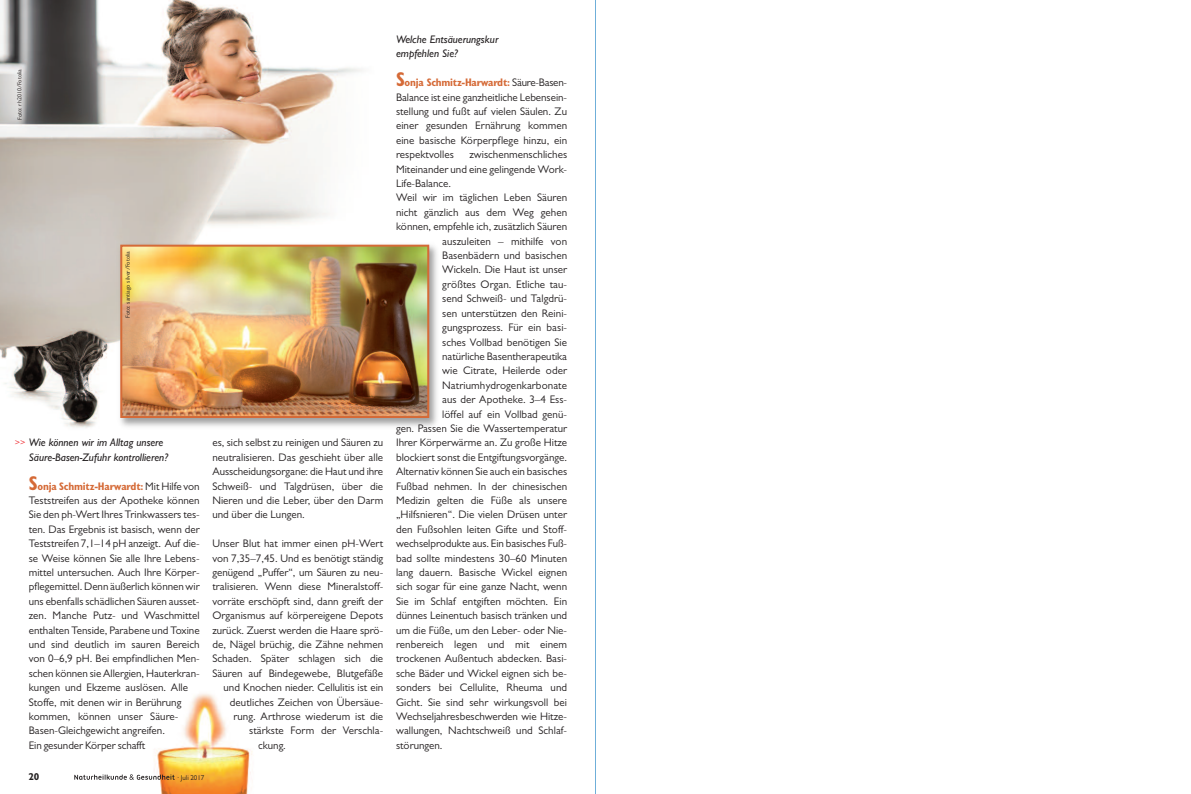
<style>
.page{position:relative;width:1191px;height:794px;background:#fff}
.page>*{position:absolute;margin:0;border:0;box-sizing:border-box;transform-origin:0 0}
.t1{font:11px/14.4px "Gill Sans MT Std";color:#231f20;text-align:justify}
.t2{font:italic 500 11px/14.4px "Gill Sans MT Std";color:#231f20}
.t3{font:700 10px "Gill Sans MT Std";color:#231f20}
.t4{font:8px "Gill Sans MT Std";color:#ee1d23}
.t5{font:7px "Gill Sans MT Std";color:#231f20}
.t6{font:6px "Gill Sans MT Std";color:#231f20}
.s1{font-weight:700;font-stretch:condensed;font-size:20px;color:#d56a37}
.s2{font-weight:700;font-stretch:condensed;color:#d56a37}
</style>
<div class="page">
<img style="left:0;top:0;width:362px;height:428px">
<hr style="left:595px;top:0;width:1px;height:794px;background:#6fafd9">
<img style="left:116px;top:240px;width:321px;height:188px">
<img style="left:123px;top:248px;width:303px;height:167px">
<div style="left:120px;top:245px;width:309px;height:173px;border:2px solid #d56a37"></div>
<svg style="left:74px;top:693px;width:179px;height:101px"></svg>
<p class="t6" style="left:18px;top:120px;width:52px;rotate:-90deg">Foto: rh2010/Fotol ai</p>
<p class="t6" style="left:126px;top:318px;width:68px;rotate:-90deg">Foto: sant ai go si vl er/Fotol ai</p>
<p class="t2" style="left:29px;top:436px;width:141px">Wie können wir im Alltag unsere<br>Säure-Basen-Zufuhr kontrollieren?</p>
<p class="t1" style="left:29px;top:480px;width:172px;text-align:left"><span class="s1">S</span><span class="s2">onja Schmitz-Harwardt:</span> Mit Hilfe von Teststreifen aus der Apotheke können Sie den ph-Wert Ihres Trinkwassers tes&shy;ten. Das Ergebnis ist basisch, wenn der Teststreifen 7,1–14 pH anzeigt. Auf die&shy;se Weise können Sie alle Ihre Lebens&shy;mittel untersuchen. Auch Ihre Körper&shy;pflegemittel. Denn äußerlich können wir uns ebenfalls schädlichen Säuren ausset&shy;zen. Manche Putz- und Waschmittel enthalten Tenside, Parabene und Toxine und sind deutlich im sauren Bereich von 0–6,9 pH. Bei empfindlichen Men&shy;schen können sie Allergien, Hauterkran&shy;kungen und Ekzeme auslösen. Alle Stoffe, mit denen wir in Berührung kommen, können unser Säure-Basen-Gleichgewicht angreifen.<br>Ein gesunder Körper schafft</p>
<p class="t4" style="left:15px;top:440px;width:12px">&gt;&gt;</p>
<p class="t1" style="left:212px;top:436px;width:172px">es, sich selbst zu reinigen und Säuren zu neutralisieren. Das geschieht über alle Ausscheidungsorgane: die Haut und ihre Schweiß- und Talgdrüsen, über die Nieren und die Leber, über den Darm und über die Lungen.</p>
<p class="t1" style="left:212px;top:537px;width:172px">Unser Blut hat immer einen pH-Wert</p>
<p class="t1" style="left:212px;top:552px;width:172px">von 7,35–7,45. Und es benötigt ständig</p>
<p class="t1" style="left:212px;top:566px;width:172px">genügend „Puffer“, um Säuren zu neu-</p>
<p class="t1" style="left:212px;top:580px;width:172px">tralisieren. Wenn diese Mineralstoff-</p>
<p class="t1" style="left:212px;top:595px;width:172px">vorräte erschöpft sind, dann greift der</p>
<p class="t1" style="left:212px;top:609px;width:172px">Organismus auf körpereigene Depots</p>
<p class="t1" style="left:212px;top:624px;width:172px">zurück. Zuerst werden die Haare sprö-</p>
<p class="t1" style="left:212px;top:638px;width:172px">de, Nägel brüchig, die Zähne nehmen</p>
<p class="t1" style="left:212px;top:652px;width:172px">Schaden. Später schlagen sich die</p>
<p class="t1" style="left:212px;top:667px;width:172px">Säuren auf Bindegewebe, Blutgefäße</p>
<p class="t1" style="left:223px;top:681px;width:161px">und Knochen nieder. Cellulitis ist ein</p>
<p class="t1" style="left:230px;top:696px;width:155px">deutliches Zeichen von Übersäue-</p>
<p class="t1" style="left:233px;top:710px;width:151px">rung. Arthrose wiederum ist die</p>
<p class="t1" style="left:249px;top:724px;width:136px">stärkste Form der Verschla-</p>
<p class="t1" style="left:258px;top:739px;width:29px">ckung.</p>
<p class="t3" style="left:28px;top:772px;width:13px">20</p>
<p class="t5" style="left:177px;top:775px;width:29px">· Juli 2017</p>
<p class="t2" style="left:396px;top:33px;width:104px">Welche Entsäuerungskur empfehlen Sie?</p>
<p class="t1" style="left:396px;top:76px;width:173px"><span class="s1">S</span><span class="s2">onja Schmitz-Harwardt:</span> Säure-Basen-Balance ist eine ganzheitliche Lebensein&shy;stellung und fußt auf vielen Säulen. Zu einer gesunden Ernährung kommen eine basische Körperpflege hinzu, ein respektvolles</p>
<p class="t1" style="left:469px;top:148px;width:99px">zwischenmenschliches</p>
<p class="t1" style="left:396px;top:163px;width:173px">Miteinander und eine gelingende Work-</p>
<p class="t1" style="left:396px;top:177px;width:56px">Life-Balance.</p>
<p class="t1" style="left:396px;top:192px;width:173px">Weil wir im täglichen Leben Säuren</p>
<p class="t1" style="left:396px;top:206px;width:173px">nicht gänzlich aus dem Weg gehen</p>
<p class="t1" style="left:396px;top:220px;width:173px">können, empfehle ich, zusätzlich Säuren</p>
<p class="t1" style="left:442px;top:235px;width:126px">auszuleiten – mithilfe von</p>
<p class="t1" style="left:442px;top:249px;width:126px">Basenbädern und basischen</p>
<p class="t1" style="left:442px;top:264px;width:126px">Wickeln. Die Haut ist unser</p>
<p class="t1" style="left:442px;top:278px;width:126px">größtes Organ. Etliche tau-</p>
<p class="t1" style="left:442px;top:292px;width:126px">send Schweiß- und Talgdrü-</p>
<p class="t1" style="left:442px;top:307px;width:126px">sen unterstützen den Reini-</p>
<p class="t1" style="left:442px;top:321px;width:126px">gungsprozess. Für ein basi-</p>
<p class="t1" style="left:442px;top:336px;width:126px">sches Vollbad benötigen Sie</p>
<p class="t1" style="left:442px;top:350px;width:126px">natürliche Basentherapeutika</p>
<p class="t1" style="left:442px;top:364px;width:126px">wie Citrate, Heilerde oder</p>
<p class="t1" style="left:442px;top:379px;width:126px">Natriumhydrogenkarbonate</p>
<p class="t1" style="left:442px;top:393px;width:126px">aus der Apotheke. 3–4 Ess-</p>
<p class="t1" style="left:442px;top:408px;width:126px">löffel auf ein Vollbad genü-</p>
<p class="t1" style="left:396px;top:422px;width:173px">gen. Passen Sie die Wassertemperatur</p>
<p class="t1" style="left:396px;top:436px;width:173px">Ihrer Körperwärme an. Zu große Hitze</p>
<p class="t1" style="left:396px;top:451px;width:173px">blockiert sonst die Entgiftungsvorgänge.</p>
<p class="t1" style="left:396px;top:465px;width:173px">Alternativ können Sie auch ein basisches</p>
<p class="t1" style="left:396px;top:480px;width:173px">Fußbad nehmen. In der chinesischen</p>
<p class="t1" style="left:396px;top:494px;width:173px">Medizin gelten die Füße als unsere</p>
<p class="t1" style="left:396px;top:508px;width:173px">„Hilfsnieren“. Die vielen Drüsen unter</p>
<p class="t1" style="left:396px;top:523px;width:173px">den Fußsohlen leiten Gifte und Stoff-</p>
<p class="t1" style="left:396px;top:537px;width:173px">wechselprodukte aus. Ein basisches Fuß-</p>
<p class="t1" style="left:396px;top:552px;width:173px">bad sollte mindestens 30–60 Minuten</p>
<p class="t1" style="left:396px;top:566px;width:173px">lang dauern. Basische Wickel eignen</p>
<p class="t1" style="left:396px;top:580px;width:173px">sich sogar für eine ganze Nacht, wenn</p>
<p class="t1" style="left:396px;top:595px;width:173px">Sie im Schlaf entgiften möchten. Ein</p>
<p class="t1" style="left:396px;top:609px;width:173px">dünnes Leinentuch basisch tränken und</p>
<p class="t1" style="left:396px;top:624px;width:173px">um die Füße, um den Leber- oder Nie-</p>
<p class="t1" style="left:396px;top:638px;width:173px">renbereich legen und mit einem</p>
<p class="t1" style="left:396px;top:652px;width:173px">trockenen Außentuch abdecken. Basi-</p>
<p class="t1" style="left:396px;top:667px;width:173px">sche Bäder und Wickel eignen sich be-</p>
<p class="t1" style="left:396px;top:681px;width:173px">sonders bei Cellulite, Rheuma und</p>
<p class="t1" style="left:396px;top:696px;width:173px">Gicht. Sie sind sehr wirkungsvoll bei</p>
<p class="t1" style="left:396px;top:710px;width:173px">Wechseljahresbeschwerden wie Hitze-</p>
<p class="t1" style="left:396px;top:724px;width:173px">wallungen, Nachtschweiß und Schlaf-</p>
<p class="t1" style="left:396px;top:739px;width:48px">störungen.</p>
</div>
